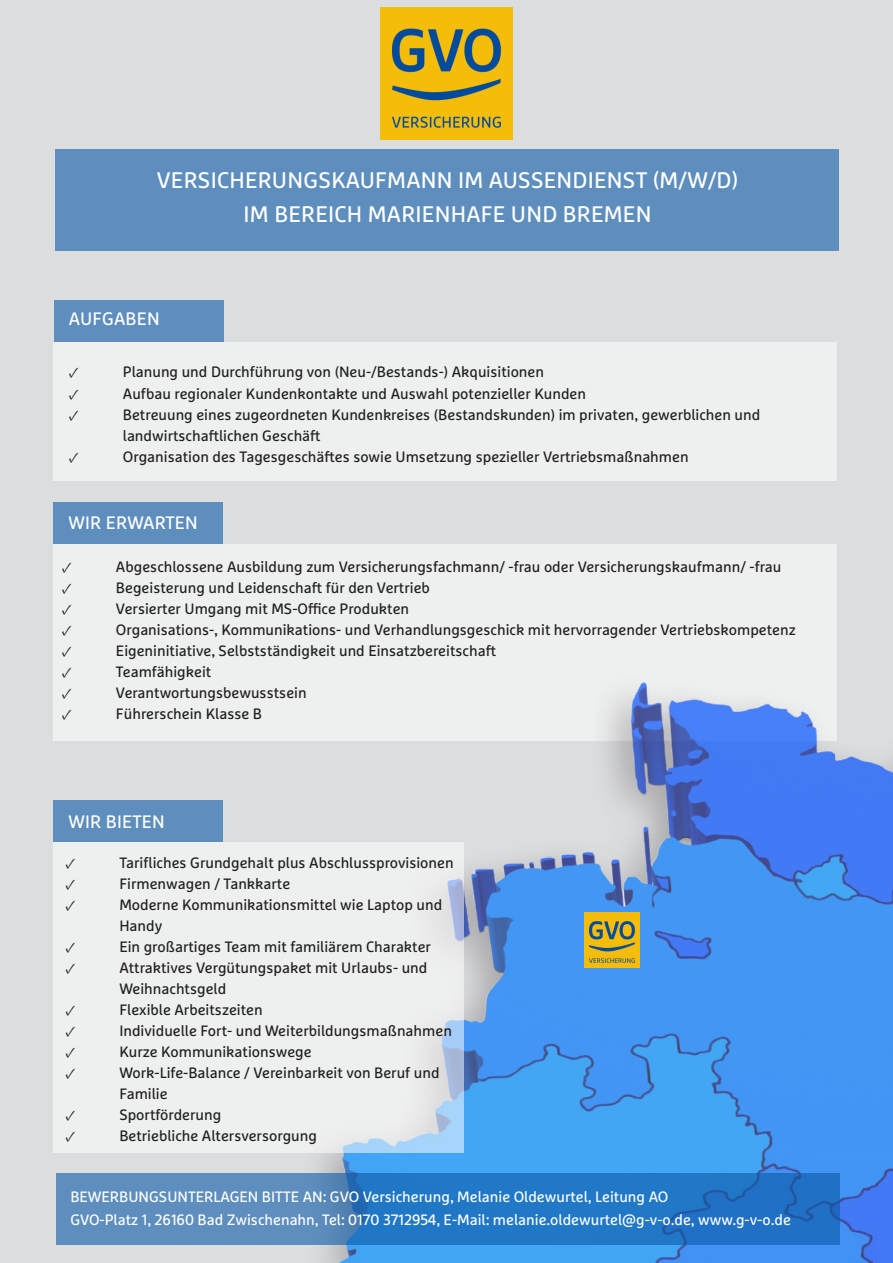
<style>
.page{position:relative;width:893px;height:1263px;background:#dcdddf}
.page>*{position:absolute;margin:0;border:0;box-sizing:border-box;transform-origin:0 0}
.t1{font:22.5px "Marselis OT";letter-spacing:.01em;color:#fff}
.t2{font:18px "Marselis OT";letter-spacing:.01em;color:#fff}
.t3{font:15px/21px "Marselis OT";color:#231f20}
.t4{font:15px "Marselis OT";color:#fff}
.t5{font:15px "Minion Pro";color:#231f20}
</style>
<div class="page">
<div style="left:53px;top:545px;width:783px;height:196px;background:#eeefef"></div>
<img style="left:285px;top:615px;width:608px;height:648px">
<img style="left:585px;top:912px;width:55px;height:56px">
<img style="left:380px;top:7px;width:133px;height:133px">
<div style="left:55px;top:149px;width:783px;height:101px;background:#5e8ebd"></div>
<div style="left:54px;top:300px;width:170px;height:41px;background:#5e8ebd"></div>
<div style="left:54px;top:342px;width:783px;height:138px;background:#eeefef"></div>
<div style="left:54px;top:503px;width:169px;height:41px;background:#5e8ebd"></div>
<div style="left:54px;top:801px;width:169px;height:41px;background:#5e8ebd"></div>
<div style="left:53px;top:842px;width:410px;height:311px;background:#eeefef"></div>
<svg style="left:56px;top:1173px;width:783px;height:71px;background:#377dc1"></svg>
<p class="t1" style="left:157px;top:166px;width:583px">VERSICHERUNGSKAUFMANN IM AUSSENDIENST (M/W/D)</p>
<p class="t1" style="left:244px;top:200px;width:409px">IM BEREICH MARIENHAFE UND BREMEN</p>
<p class="t2" style="left:69px;top:308px;width:92px">AUFGABEN</p>
<p class="t5" style="left:69px;top:363px;width:12px">✓</p>
<p class="t3" style="left:123px;top:361px;width:423px">Planung und Durchführung von (Neu-/Bestands-) Akquisitionen</p>
<p class="t5" style="left:69px;top:384px;width:12px">✓</p>
<p class="t3" style="left:123px;top:382px;width:465px">Aufbau regionaler Kundenkontakte und Auswahl potenzieller Kunden</p>
<p class="t5" style="left:69px;top:405px;width:12px">✓</p>
<p class="t3" style="left:123px;top:403px;width:639px">Betreuung eines zugeordneten Kundenkreises (Bestandskunden) im privaten, gewerblichen und landwirtschaftlichen Geschäft</p>
<p class="t5" style="left:69px;top:447px;width:12px">✓</p>
<p class="t3" style="left:123px;top:445px;width:567px">Organisation des Tagesgeschäftes sowie Umsetzung spezieller Vertriebsmaßnahmen</p>
<p class="t2" style="left:69px;top:512px;width:131px">WIR ERWARTEN</p>
<p class="t5" style="left:62px;top:557px;width:12px">✓</p>
<p class="t3" style="left:116px;top:555px;width:667px">Abgeschlossene Ausbildung zum Versicherungsfachmann/ -frau oder Versicherungskaufmann/ -frau</p>
<p class="t5" style="left:62px;top:578px;width:12px">✓</p>
<p class="t3" style="left:116px;top:576px;width:315px">Begeisterung und Leidenschaft für den Vertrieb</p>
<p class="t5" style="left:62px;top:599px;width:12px">✓</p>
<p class="t3" style="left:116px;top:597px;width:295px">Versierter Umgang mit MS-Office Produkten</p>
<p class="t5" style="left:62px;top:620px;width:12px">✓</p>
<p class="t3" style="left:116px;top:618px;width:681px">Organisations-, Kommunikations- und Verhandlungsgeschick mit hervorragender Vertriebskompetenz</p>
<p class="t5" style="left:62px;top:641px;width:12px">✓</p>
<p class="t3" style="left:116px;top:639px;width:382px">Eigeninitiative, Selbstständigkeit und Einsatzbereitschaft</p>
<p class="t5" style="left:62px;top:662px;width:12px">✓</p>
<p class="t3" style="left:116px;top:660px;width:97px">Teamfähigkeit</p>
<p class="t5" style="left:62px;top:683px;width:12px">✓</p>
<p class="t3" style="left:116px;top:681px;width:192px">Verantwortungsbewusstsein</p>
<p class="t5" style="left:62px;top:704px;width:12px">✓</p>
<p class="t3" style="left:116px;top:702px;width:148px">Führerschein Klasse B</p>
<p class="t2" style="left:69px;top:811px;width:98px">WIR BIETEN</p>
<p class="t5" style="left:65px;top:853px;width:12px">✓</p>
<p class="t3" style="left:119px;top:852px;width:336px">Tarifliches Grundgehalt plus Abschlussprovisionen</p>
<p class="t5" style="left:65px;top:874px;width:12px">✓</p>
<p class="t3" style="left:119px;top:873px;width:172px">Firmenwagen / Tankkarte</p>
<p class="t5" style="left:65px;top:895px;width:12px">✓</p>
<p class="t3" style="left:119px;top:894px;width:324px">Moderne Kommunikationsmittel wie Laptop und</p>
<p class="t3" style="left:119px;top:915px;width:44px">Handy</p>
<p class="t5" style="left:65px;top:937px;width:12px">✓</p>
<p class="t3" style="left:119px;top:936px;width:313px">Ein großartiges Team mit familiärem Charakter</p>
<p class="t5" style="left:65px;top:958px;width:12px">✓</p>
<p class="t3" style="left:119px;top:957px;width:310px">Attraktives Vergütungspaket mit Urlaubs- und</p>
<p class="t3" style="left:119px;top:978px;width:108px">Weihnachtsgeld</p>
<p class="t5" style="left:65px;top:1000px;width:12px">✓</p>
<p class="t3" style="left:119px;top:999px;width:145px">Flexible Arbeitszeiten</p>
<p class="t5" style="left:65px;top:1021px;width:12px">✓</p>
<p class="t3" style="left:119px;top:1020px;width:334px">Individuelle Fort- und Weiterbildungsmaßnahmen</p>
<p class="t5" style="left:65px;top:1042px;width:12px">✓</p>
<p class="t3" style="left:119px;top:1041px;width:194px">Kurze Kommunikationswege</p>
<p class="t5" style="left:65px;top:1063px;width:12px">✓</p>
<p class="t3" style="left:119px;top:1062px;width:322px">Work-Life-Balance / Vereinbarkeit von Beruf und</p>
<p class="t3" style="left:119px;top:1083px;width:50px">Familie</p>
<p class="t5" style="left:65px;top:1105px;width:12px">✓</p>
<p class="t3" style="left:119px;top:1104px;width:103px">Sportförderung</p>
<p class="t5" style="left:65px;top:1126px;width:12px">✓</p>
<p class="t3" style="left:119px;top:1125px;width:199px">Betriebliche Altersversorgung</p>
<p class="t4" style="left:70px;top:1188px;width:599px">BEWERBUNGSUNTERLAGEN BITTE AN: GVO Versicherung, Melanie Oldewurtel, Leitung AO</p>
<p class="t4" style="left:70px;top:1210px;width:722px">GVO-Platz 1, 26160 Bad Zwischenahn, Tel: 0170 3712954, E-Mail: melanie.oldewurtel@g-v-o.de, www.g-v-o.de</p>
</div>
